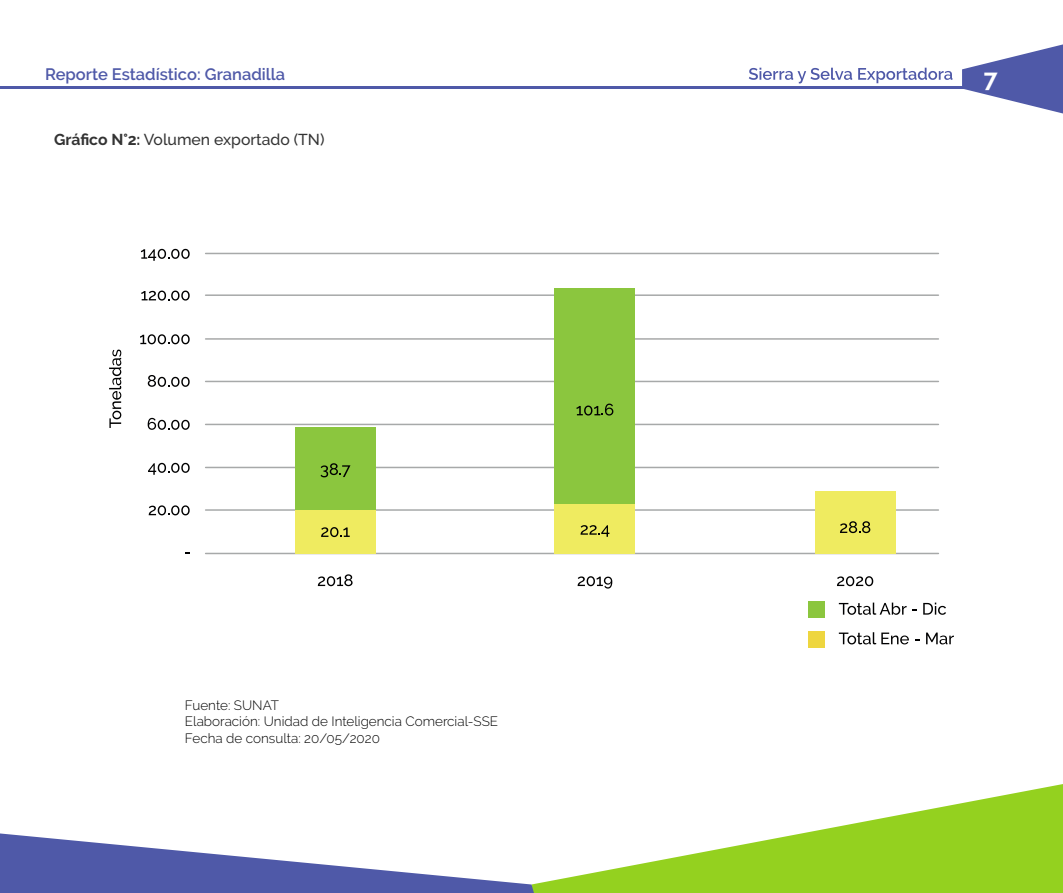
<style>
.page{position:relative;width:1063px;height:893px;background:#fff}
.page>*{position:absolute;margin:0;border:0;box-sizing:border-box;transform-origin:0 0}
.t1{font:700 24.6px "Raleway";color:#fff}
.t2{font:600 16.5px "Raleway";color:#4f59a8}
.t3{font:500 15.75px "Raleway";color:#333}
.t4{font:300 13.5px "Raleway";color:#000}
.s1{font-weight:700}
</style>
<div class="page">
<hr style="left:0;top:87px;width:1012px;height:2px;background:#4f59a8">
<svg style="left:962px;top:44px;width:101px;height:69px"></svg>
<svg style="left:749px;top:68px;width:103px;height:15px"></svg>
<svg style="left:858px;top:68px;width:94px;height:15px"></svg>
<svg style="left:534px;top:784px;width:529px;height:109px;fill:#94d11f"></svg>
<svg style="left:0;top:833px;width:534px;height:60px"></svg>
<svg style="left:839px;top:603px;width:78px;height:12px"></svg>
<svg style="left:923px;top:603px;width:23px;height:12px"></svg>
<div style="left:808px;top:601px;width:16px;height:16px;background:#8bc63e"></div>
<svg style="left:839px;top:632px;width:70px;height:12px"></svg>
<svg style="left:926px;top:633px;width:28px;height:11px"></svg>
<div style="left:808px;top:631px;width:16px;height:16px;background:#eed63f"></div>
<hr style="left:206px;top:553px;width:732px;height:1px;background:#a7a9a9">
<hr style="left:206px;top:509px;width:732px;height:2px;background:#a7a9a9">
<svg style="left:318px;top:574px;width:35px;height:12px"></svg>
<svg style="left:149px;top:505px;width:41px;height:10px"></svg>
<hr style="left:206px;top:467px;width:732px;height:1px;background:#a7a9a9">
<svg style="left:148px;top:463px;width:42px;height:12px"></svg>
<hr style="left:206px;top:424px;width:732px;height:1px;background:#a7a9a9">
<svg style="left:148px;top:418px;width:42px;height:12px"></svg>
<hr style="left:206px;top:381px;width:732px;height:1px;background:#a7a9a9">
<svg style="left:148px;top:375px;width:42px;height:12px"></svg>
<hr style="left:206px;top:338px;width:732px;height:2px;background:#a7a9a9">
<svg style="left:140px;top:334px;width:50px;height:10px"></svg>
<hr style="left:206px;top:294px;width:732px;height:2px;background:#a7a9a9">
<svg style="left:141px;top:291px;width:49px;height:10px"></svg>
<hr style="left:206px;top:253px;width:732px;height:1px;background:#a7a9a9">
<svg style="left:141px;top:249px;width:49px;height:12px"></svg>
<svg style="left:109px;top:350px;width:12px;height:78px"></svg>
<svg style="left:578px;top:576px;width:34px;height:13px"></svg>
<svg style="left:837px;top:576px;width:36px;height:10px"></svg>
<div style="left:295px;top:427px;width:80px;height:126px;background:#8bc63e"></div>
<div style="left:295px;top:510px;width:80px;height:43px;background:#efeb60"></div>
<div style="left:555px;top:288px;width:80px;height:265px;background:#8bc63e"></div>
<div style="left:555px;top:504px;width:80px;height:49px;background:#efeb60"></div>
<div style="left:815px;top:491px;width:80px;height:62px;background:#efeb60"></div>
<svg style="left:321px;top:463px;width:29px;height:14px"></svg>
<svg style="left:321px;top:527px;width:29px;height:10px"></svg>
<svg style="left:577px;top:404px;width:36px;height:12px"></svg>
<svg style="left:581px;top:525px;width:28px;height:12px"></svg>
<svg style="left:840px;top:521px;width:30px;height:12px"></svg>
<p class="t2" style="left:45px;top:64px;width:242px">Reporte Estadístico: Granadilla</p>
<p class="t3" style="left:54px;top:130px;width:272px"><span class="s1">Gráfico N°2:</span> Volumen exportado (TN)</p>
<p class="t4" style="left:185px;top:698px;width:96px">Fuente: SUNAT</p>
<p class="t4" style="left:185px;top:714px;width:315px">Elaboración: Unidad de Inteligencia Comercial-SSE</p>
<p class="t4" style="left:185px;top:730px;width:196px">Fecha de consulta: 20/05/2020</p>
<h1 class="t1" style="left:984px;top:64px;width:15px">7</h1>
</div>
